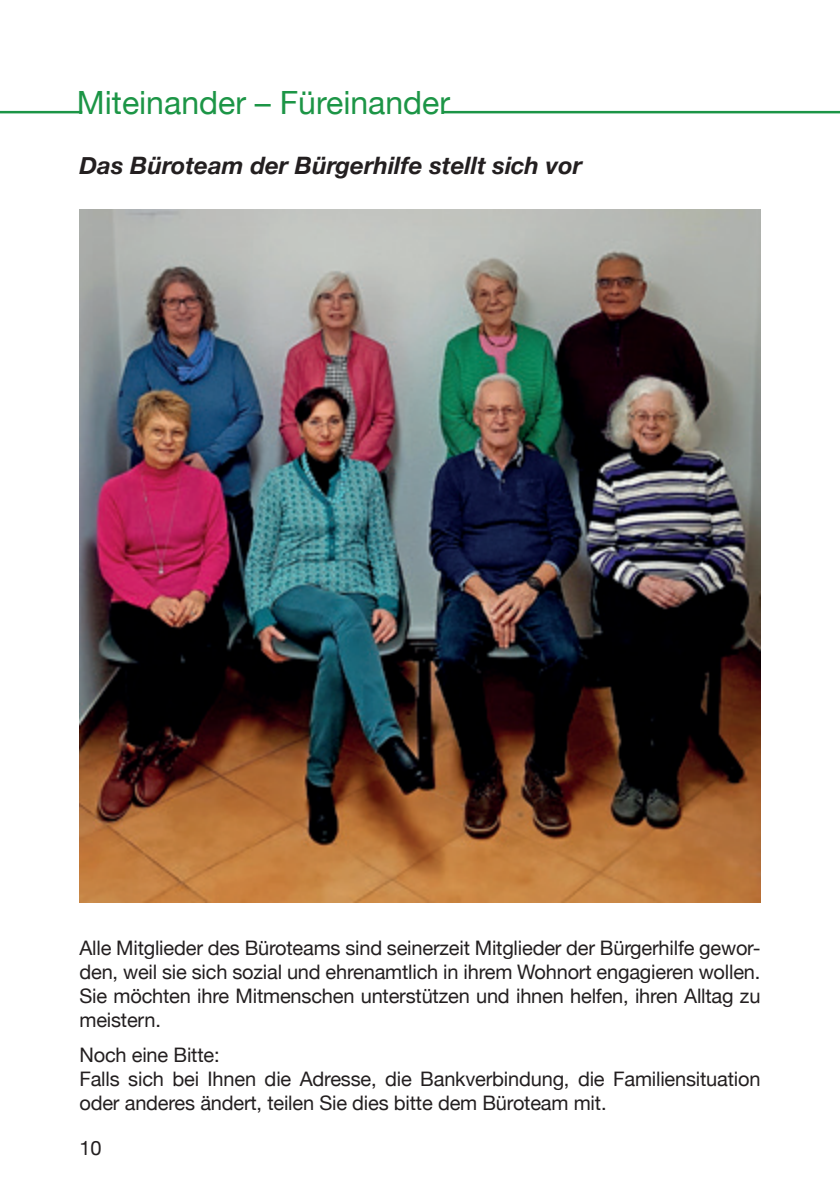
<style>
.page{position:relative;width:840px;height:1191px;background:#fff}
.page>*{position:absolute;margin:0;border:0;box-sizing:border-box;transform-origin:0 0}
.t1{font:32px "Helvetica Neue";color:#1c9546}
.t2{font:italic 700 24px "Helvetica Neue";color:#231f20}
.t3{font:20px/24px "Helvetica Neue";letter-spacing:-.01em;color:#231f20;text-align:justify}
</style>
<div class="page">
<hr style="left:0;top:111px;width:82px;height:2px;background:#1c9546">
<hr style="left:442px;top:111px;width:397px;height:2px;background:#1c9546">
<img style="left:79px;top:210px;width:681px;height:692px">
<h1 class="t1" style="left:77px;top:79px;width:374px">Miteinander – Füreinander</h1>
<p class="t2" style="left:79px;top:146px;width:504px">Das Büroteam der Bürgerhilfe stellt sich vor</p>
<p class="t3" style="left:79px;top:937px;width:682px">Alle Mitglieder des Büroteams sind seinerzeit Mitglieder der Bürgerhilfe gewor&shy;den, weil sie sich sozial und ehrenamtlich in ihrem Wohnort engagieren wollen.<br>Sie möchten ihre Mitmenschen unterstützen und ihnen helfen, ihren Alltag zu meistern.</p>
<p class="t3" style="left:79px;top:1044px;width:682px;text-align:left">Noch eine Bitte:<br>Falls sich bei Ihnen die Adresse, die Bankverbindung, die Familiensituation oder anderes ändert, teilen Sie dies bitte dem Büroteam mit.</p>
<p class="t3" style="left:79px;top:1136px;width:24px">10</p>
</div>
